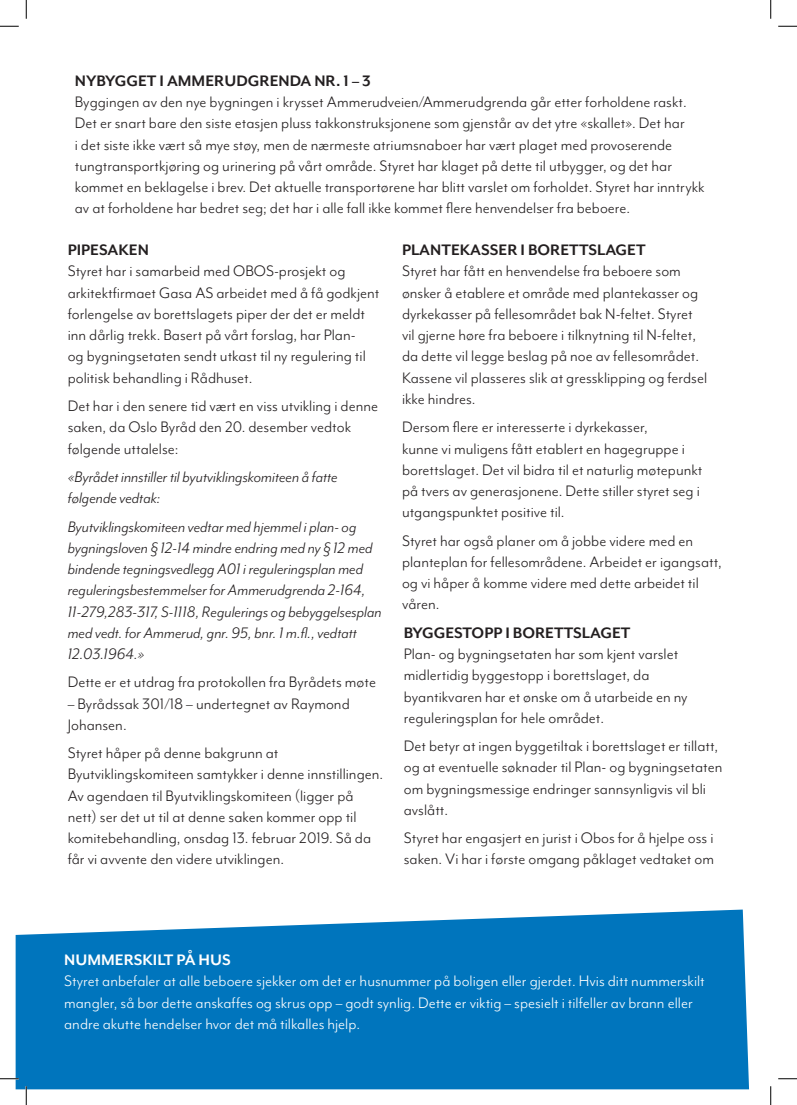
<style>
.page{position:relative;width:797px;height:1105px;background:#fff}
.page>*{position:absolute;margin:0;border:0;box-sizing:border-box;transform-origin:0 0}
.Ingress{font:17.5px/21.2px "Mr Eaves Mod OT";color:#231f20}
.Ingress-2{font:italic 17.5px/21.2px "Mr Eaves Mod OT";color:#231f20}
.Ingress-3{font:17.5px/21.2px "Mr Eaves Mod OT";color:#fff}
.Overskrift{font:700 17.5px "Mr Eaves Mod OT";color:#231f20}
.Overskrift-2{font:700 17.5px "Mr Eaves Mod OT";color:#fff}
</style>
<div class="page">
<svg style="left:16px;top:909px;width:733px;height:180px;background:#137fc2"></svg>
<svg style="left:0;top:25px;width:19px;height:2px"></svg>
<svg style="left:778px;top:25px;width:19px;height:2px"></svg>
<svg style="left:0;top:1078px;width:19px;height:1px"></svg>
<svg style="left:778px;top:1078px;width:19px;height:1px"></svg>
<svg style="left:25px;top:0;width:2px;height:19px"></svg>
<svg style="left:25px;top:1086px;width:2px;height:19px"></svg>
<svg style="left:770px;top:0;width:1px;height:19px"></svg>
<svg style="left:770px;top:1086px;width:1px;height:19px"></svg>
<p class="Overskrift" style="left:75px;top:71px;width:297px">NYBYGGET I AMMERUDGRENDA NR. 1 – 3</p>
<p class="Ingress" style="left:75px;top:92px;width:631px">Byggingen av den nye bygningen i krysset Ammerudveien/Ammerudgrenda går etter forholdene raskt.<br>Det er snart bare den siste etasjen pluss takkonstruksjonene som gjenstår av det ytre «skallet». Det har<br>i det siste ikke vært så mye støy, men de nærmeste atriumsnaboer har vært plaget med provoserende tungtransportkjøring og urinering på vårt område. Styret har klaget på dette til utbygger, og det har kommet en beklagelse i brev. Det aktuelle transportørene har blitt varslet om forholdet. Styret har inntrykk av at forholdene har bedret seg; det har i alle fall ikke kommet flere henvendelser fra beboere.</p>
<p class="Overskrift" style="left:68px;top:240px;width:83px">PIPESAKEN</p>
<p class="Ingress" style="left:68px;top:261px;width:313px">Styret har i samarbeid med OBOS-prosjekt og arkitektfirmaet Gasa AS arbeidet med å få godkjent forlengelse av borettslagets piper der det er meldt inn dårlig trekk. Basert på vårt forslag, har Plan-<br>og bygningsetaten sendt utkast til ny regulering til politisk behandling i Rådhuset.</p>
<p class="Ingress" style="left:68px;top:395px;width:312px">Det har i den senere tid vært en viss utvikling i denne saken, da Oslo Byråd den 20. desember vedtok følgende uttalelse:</p>
<p class="Ingress-2" style="left:68px;top:466px;width:271px">«Byrådet innstiller til byutviklingskomiteen å fatte følgende vedtak:</p>
<p class="Ingress-2" style="left:68px;top:516px;width:315px">Byutviklingskomiteen vedtar med hjemmel i plan- og bygningsloven § 12-14 mindre endring med ny § 12 med bindende tegningsvedlegg A01 i reguleringsplan med reguleringsbestemmelser for Ammerudgrenda 2-164, 11-279,283-317, S-1118, Regulerings og bebyggelsesplan med vedt. for Ammerud, gnr. 95, bnr. 1 m.fl., vedtatt 12.03.1964.»</p>
<p class="Ingress" style="left:68px;top:672px;width:310px">Dette er et utdrag fra protokollen fra Byrådets møte</p>
<p class="Ingress" style="left:68px;top:693px;width:283px">– Byrådssak 301/18 – undertegnet av Raymond<br>Johansen.</p>
<p class="Ingress" style="left:68px;top:743px;width:317px">Styret håper på denne bakgrunn at Byutviklingskomiteen samtykker i denne innstillingen.<br>Av agendaen til Byutviklingskomiteen (ligger på nett) ser det ut til at denne saken kommer opp til komitebehandling, onsdag 13. februar 2019. Så da får vi avvente den videre utviklingen.</p>
<p class="Overskrift" style="left:402px;top:240px;width:245px">PLANTEKASSER I BORETTSLAGET</p>
<p class="Ingress" style="left:402px;top:261px;width:307px">Styret har fått en henvendelse fra beboere som ønsker å etablere et område med plantekasser og dyrkekasser på fellesområdet bak N-feltet. Styret vil gjerne høre fra beboere i tilknytning til N-feltet, da dette vil legge beslag på noe av fellesområdet.<br>Kassene vil plasseres slik at gressklipping og ferdsel ikke hindres.</p>
<p class="Ingress" style="left:402px;top:417px;width:302px">Dersom flere er interesserte i dyrkekasser,<br>kunne vi muligens fått etablert en hagegruppe i borettslaget. Det vil bidra til et naturlig møtepunkt på tvers av generasjonene. Dette stiller styret seg i utgangspunktet positive til.</p>
<p class="Ingress" style="left:402px;top:530px;width:321px">Styret har også planer om å jobbe videre med en planteplan for fellesområdene. Arbeidet er igangsatt, og vi håper å komme videre med dette arbeidet til våren.</p>
<p class="Overskrift" style="left:404px;top:623px;width:228px">BYGGESTOPP I BORETTSLAGET</p>
<p class="Ingress" style="left:404px;top:643px;width:285px">Plan- og bygningsetaten har som kjent varslet midlertidig byggestopp i borettslaget, da byantikvaren har et ønske om å utarbeide en ny reguleringsplan for hele området.</p>
<p class="Ingress" style="left:404px;top:735px;width:320px">Det betyr at ingen byggetiltak i borettslaget er tillatt, og at eventuelle søknader til Plan- og bygningsetaten om bygningsmessige endringer sannsynligvis vil bli avslått.</p>
<p class="Ingress" style="left:404px;top:828px;width:312px">Styret har engasjert en jurist i Obos for å hjelpe oss i saken. Vi har i første omgang påklaget vedtaket om</p>
<p class="Overskrift-2" style="left:64px;top:950px;width:168px">NUMMERSKILT PÅ HUS</p>
<p class="Ingress-3" style="left:64px;top:971px;width:642px">Styret anbefaler at alle beboere sjekker om det er husnummer på boligen eller gjerdet. Hvis ditt nummerskilt mangler, så bør dette anskaffes og skrus opp – godt synlig. Dette er viktig – spesielt i tilfeller av brann eller andre akutte hendelser hvor det må tilkalles hjelp.</p>
</div>
